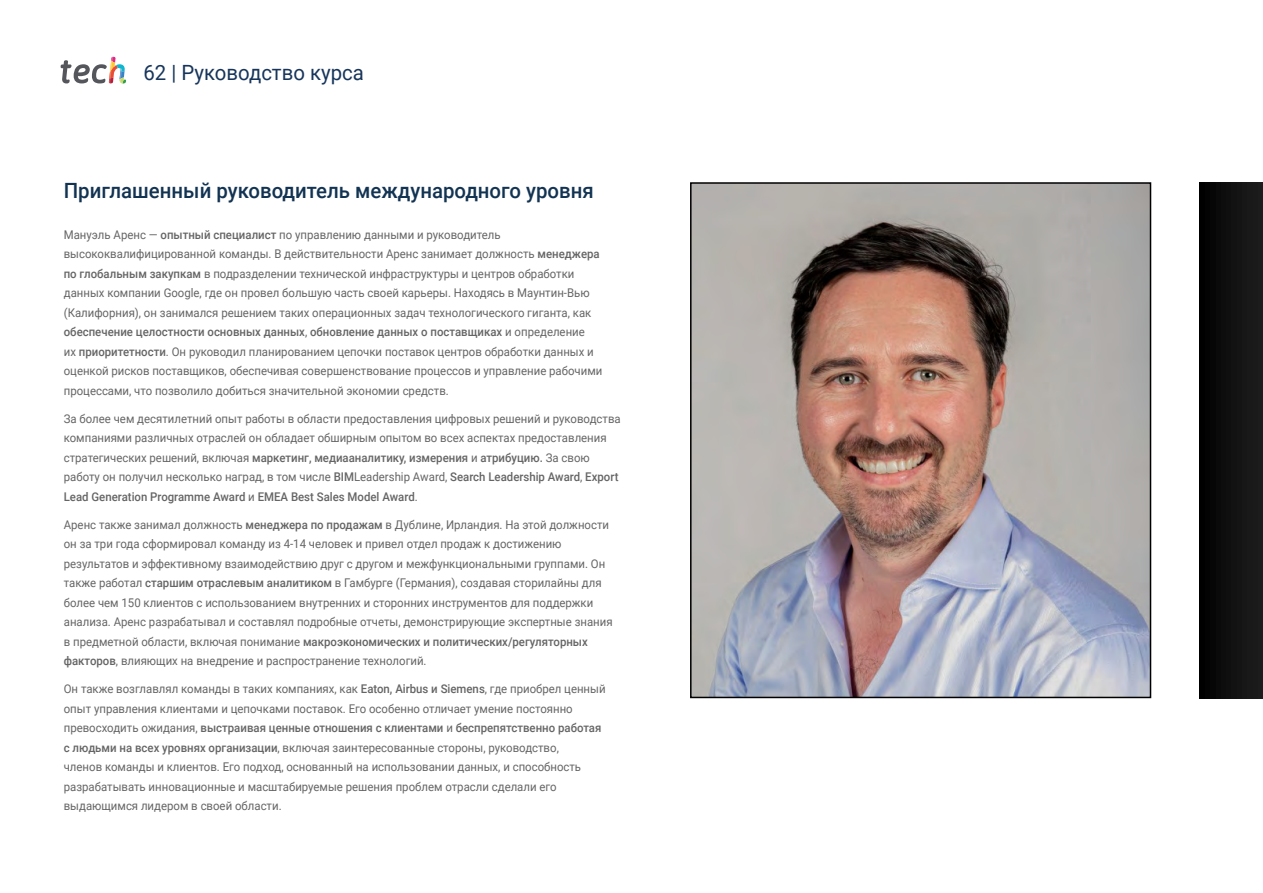
<style>
.page{position:relative;width:1263px;height:893px;background:#fff}
.page>*{position:absolute;margin:0;border:0;box-sizing:border-box;transform-origin:0 0}
.t1{font:500 21px "Roboto";color:#123352}
.t2{font:21px "Roboto";color:#17355b}
.t3{font:12px/19.5px "Roboto";color:#656565;scale:.95 1}
.s1{font-weight:500}
</style>
<div class="page">
<svg style="left:61px;top:57px;width:65px;height:27px"></svg>
<img style="left:693px;top:185px;width:455px;height:510px">
<div style="left:690px;top:182px;width:461px;height:516px;border:2px solid #000"></div>
<div style="left:1199px;top:182px;width:64px;height:516px;background:linear-gradient(to right,#000,#1e1e1f)"></div>
<h1 class="t2" style="left:144px;top:57px;width:222px">62 | Руководство курса</h1>
<h1 class="t1" style="left:64px;top:176px;width:531px">Приглашенный руководитель международного уровня</h1>
<p class="t3" style="left:64px;top:224px;width:568px">Мануэль Аренс — <span class="s1">опытный специалист</span> по управлению данными и руководитель высококвалифицированной команды. В действительности Аренс занимает должность <span class="s1">менеджера по глобальным закупкам</span> в подразделении технической инфраструктуры и центров обработки данных компании Google, где он провел большую часть своей карьеры. Находясь в Маунтин-Вью (Калифорния), он занимался решением таких операционных задач технологического гиганта, как <span class="s1">обеспечение целостности основных данных</span>, <span class="s1">обновление данных о поставщиках</span> и определение<br>их <span class="s1">приоритетности</span>. Он руководил планированием цепочки поставок центров обработки данных и оценкой рисков поставщиков, обеспечивая совершенствование процессов и управление рабочими процессами, что позволило добиться значительной экономии средств.</p>
<p class="t3" style="left:64px;top:408px;width:588px">За более чем десятилетний опыт работы в области предоставления цифровых решений и руководства компаниями различных отраслей он обладает обширным опытом во всех аспектах предоставления стратегических решений, включая <span class="s1">маркетинг, медиааналитику, измерения</span> и <span class="s1">атрибуцию.</span> За свою работу он получил несколько наград, в том числе <span class="s1">BIM</span>Leadership Award, <span class="s1">Search Leadership Award</span>, <span class="s1">Export Lead Generation Programme Award</span> и <span class="s1">EMEA Best Sales Model Award</span>.</p>
<p class="t3" style="left:64px;top:514px;width:579px">Аренс также занимал должность <span class="s1">менеджера по продажам</span> в Дублине, Ирландия. На этой должности он за три года сформировал команду из 4-14 человек и привел отдел продаж к достижению результатов и эффективному взаимодействию друг с другом и межфункциональными группами. Он также работал <span class="s1">старшим отраслевым аналитиком</span> в Гамбурге (Германия), создавая сторилайны для более чем 150 клиентов с использованием внутренних и сторонних инструментов для поддержки анализа. Аренс разрабатывал и составлял подробные отчеты, демонстрирующие экспертные знания в предметной области, включая понимание <span class="s1">макроэкономических и политических/регуляторных факторов</span>, влияющих на внедрение и распространение технологий.</p>
<p class="t3" style="left:64px;top:679px;width:572px">Он также возглавлял команды в таких компаниях, как <span class="s1">Eaton, Airbus и Siemens</span>, где приобрел ценный опыт управления клиентами и цепочками поставок. Его особенно отличает умение постоянно превосходить ожидания, <span class="s1">выстраивая ценные отношения с клиентами</span> и <span class="s1">беспрепятственно работая с людьми на всех уровнях организации</span>, включая заинтересованные стороны, руководство,<br>членов команды и клиентов. Его подход, основанный на использовании данных, и способность разрабатывать инновационные и масштабируемые решения проблем отрасли сделали его выдающимся лидером в своей области.</p>
</div>
